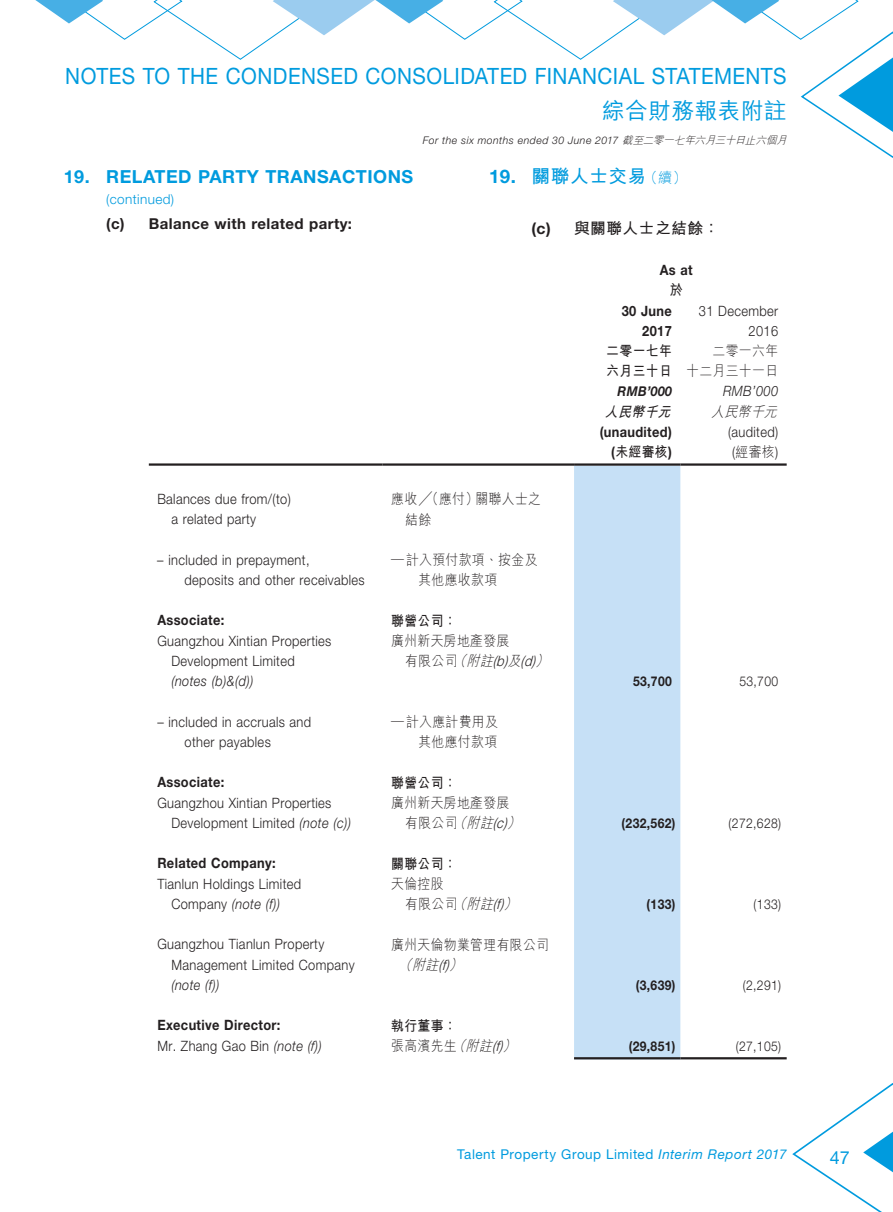
<style>
.page{position:relative;width:893px;height:1212px;background:#fff}
.page>*{position:absolute;margin:0;border:0;box-sizing:border-box;transform-origin:0 0}
.t1{font:22.5px "Helvetica Neue LT Std";letter-spacing:.02em;color:#009bde;scale:.92 1}
.t2{font:500 22.5px "M Hei HK";letter-spacing:.03em;color:#009bde}
.t3{font:700 18.75px "M Hei HK";letter-spacing:.03em;color:#009bde}
.t4{font:700 18px "Helvetica Neue LT Std";letter-spacing:.03em;color:#009bde}
.t5{font:18px "Helvetica Neue LT Std";color:#009bde}
.t6{font:700 15.75px "M Hei HK";letter-spacing:.03em;color:#231f20}
.t7{font:700 15px "Helvetica Neue LT Std";letter-spacing:.03em;color:#231f20}
.t8{font:300 14.25px/20.2px "Helvetica Neue LT Std";letter-spacing:.03em;color:#231f20;scale:.9 1}
.t9{font:300 14.25px/20.2px "M Hei HK";letter-spacing:.03em;color:#231f20;scale:.9 1}
.t10{font:700 14.25px "Helvetica Neue LT Std";letter-spacing:.03em;color:#231f20;scale:.9 1}
.t11{font:700 14.25px "M Hei HK";letter-spacing:.03em;color:#231f20;scale:.9 1}
.t12{font:italic 300 14.25px "Helvetica Neue LT Std";letter-spacing:.03em;color:#231f20;scale:.9 1}
.t13{font:italic 300 14.25px "Helvetica Neue LT Std";color:#231f20;scale:.9 1}
.t14{font:italic 700 14.25px "M Hei HK";color:#231f20;scale:.9 1}
.t15{font:italic 300 14.25px "M Hei HK";color:#231f20;scale:.9 1}
.t16{font:13.5px "Helvetica Neue LT Std";letter-spacing:.035em;color:#009bde}
.t17{font:700 13.5px "Helvetica Neue LT Std";letter-spacing:.03em;color:#231f20;scale:.9 1}
.t18{font:300 13.5px "Helvetica Neue LT Std";letter-spacing:.03em;color:#231f20;scale:.9 1}
.t19{font:300 13.5px "Helvetica Neue LT Std";letter-spacing:.03em;color:#009bde}
.t20{font:italic 700 13.5px "Helvetica Neue LT Std";letter-spacing:.03em;color:#231f20;scale:.9 1}
.t21{font:italic 300 10.5px "Helvetica Neue LT Std";letter-spacing:.045em;color:#231f20}
.s1{font-family:"M Hei HK"}
.s2{font-family:"Helvetica Neue LT Std"}
.s3{font-weight:300;font-size:14.25px}
.s4{font-weight:700}
.s5{font-family:"M Hei HK";font-style:normal}
.s6{font-style:italic}
.s7{font-family:"Helvetica Neue LT Std";font-style:italic}
</style>
<div class="page">
<svg style="left:792px;top:1083px;width:101px;height:129px"></svg>
<svg style="left:35px;top:0;width:858px;height:158px"></svg>
<div style="left:574px;top:466px;width:106px;height:591px;background:#c6e0f6"></div>
<hr style="left:149px;top:463px;width:234px;height:3px;background:#231f20">
<hr style="left:383px;top:463px;width:191px;height:3px;background:#231f20">
<hr style="left:574px;top:463px;width:106px;height:3px;background:#231f20">
<hr style="left:680px;top:463px;width:107px;height:3px;background:#231f20">
<hr style="left:574px;top:1057px;width:106px;height:2px;background:#231f20">
<hr style="left:680px;top:1057px;width:107px;height:2px;background:#231f20">
<h1 class="t1" style="left:65px;top:62px;width:344px">NOTES TO THE CONDENSED conso</h1>
<h1 class="t1" style="left:443px;top:62px;width:64px">lidated</h1>
<h1 class="t1" style="left:535px;top:62px;width:97px">FI NANCIAL</h1>
<h1 class="t1" style="left:652px;top:62px;width:148px">STATEMENTS</h1>
<h1 class="t2" style="left:602px;top:94px;width:186px">綜合財務報表附註</h1>
<p class="t4" style="left:64px;top:165px;width:351px">19. RELATED PARTY TRANSACTIONS</p>
<p class="t19" style="left:106px;top:191px;width:69px">(continued)</p>
<p class="t7" style="left:106px;top:215px;width:247px">(c) Balance with related party:</p>
<p class="t21" style="left:423px;top:134px;width:369px">For the six months ended 30 June 2017 <span class="s1">截至二零一七年六月三十日止六個月</span></p>
<h2 class="t3" style="left:489px;top:163px;width:200px"><span class="s2">19.</span> 關聯人士交易<span class="s3">（續）</span></h2>
<p class="t6" style="left:531px;top:217px;width:189px"><span class="s2">(c)</span> 與關聯人士之結餘：</p>
<p class="t10" style="left:660px;top:261px;width:38px">As at</p>
<p class="t11" style="left:670px;top:280px;width:16px">於</p>
<p class="t10" style="left:622px;top:302px;width:57px">30 June</p>
<p class="t8" style="left:699px;top:300px;width:90px">31 December</p>
<p class="t10" style="left:642px;top:322px;width:34px">2017</p>
<p class="t8" style="left:749px;top:320px;width:34px">2016</p>
<p class="t11" style="left:606px;top:341px;width:74px">二零一七年</p>
<p class="t9" style="left:606px;top:340px;width:192px;text-align:right">二零一六年<br><span class="s4">六月三十日</span> 十二月三十一日</p>
<p class="t20" style="left:618px;top:383px;width:62px">RMB’000</p>
<p class="t12" style="left:723px;top:383px;width:63px">RMB’000</p>
<p class="t14" style="left:605px;top:401px;width:80px">人民幣千元</p>
<p class="t15" style="left:711px;top:402px;width:80px">人民幣千元</p>
<p class="t10" style="left:600px;top:423px;width:82px">(unaudited)</p>
<p class="t8" style="left:728px;top:421px;width:57px">(audited)</p>
<p class="t11" style="left:611px;top:442px;width:69px"><span class="s2">(</span>未經審核<span class="s2">)</span></p>
<p class="t9" style="left:732px;top:442px;width:53px"><span class="s2">(</span>經審核<span class="s2">)</span></p>
<p class="t8" style="left:171px;top:488px;width:134px;text-indent:-14px">Balances due from/(to) a related party</p>
<p class="t9" style="left:405px;top:488px;width:152px;text-indent:-14px">應收 ╱（應付）關聯人士之結餘</p>
<p class="t8" style="left:185px;top:549px;width:202px;text-indent:-27px">– included in prepayment,<br>deposits and other receivables</p>
<p class="t9" style="left:418px;top:549px;width:134px;text-indent:-27px">—計入預付款項、按金及其他應收款項</p>
<p class="t10" style="left:157px;top:611px;width:76px">Associate:</p>
<p class="t11" style="left:391px;top:610px;width:74px">聯營公司：</p>
<p class="t8" style="left:171px;top:630px;width:179px;text-indent:-14px">Guangzhou Xintian Properties<br>Development Limited</p>
<p class="t12" style="left:171px;top:672px;width:93px">(notes (b)&amp;(d))</p>
<p class="t9" style="left:391px;top:630px;width:133px">廣州新天房地產發展</p>
<p class="t13" style="left:405px;top:653px;width:166px"><span class="s5">有限公司</span><span class="s1">（附註</span>(b)<span class="s1">及</span>(d) <span class="s1">）</span></p>
<p class="t8" style="left:185px;top:711px;width:142px;text-indent:-27px">– included in accruals and other payables</p>
<p class="t9" style="left:391px;top:711px;width:120px;text-align:right">—計入應計費用及其他應付款項</p>
<p class="t10" style="left:157px;top:773px;width:76px">Associate:</p>
<p class="t11" style="left:391px;top:772px;width:74px">聯營公司：</p>
<p class="t8" style="left:171px;top:792px;width:201px;text-indent:-14px">Guangzhou Xintian Properties<br>Development Limited <span class="s6">(note (c))</span></p>
<p class="t9" style="left:405px;top:792px;width:134px;text-indent:-14px">廣州新天房地產發展有限公司<span class="s6">（附註</span><span class="s7">(c)</span><span class="s6">）</span></p>
<p class="t10" style="left:157px;top:854px;width:133px">Related Company:</p>
<p class="t11" style="left:391px;top:853px;width:74px">關聯公司：</p>
<p class="t8" style="left:157px;top:873px;width:161px;text-align:center">Tianlun Holdings Limited<br>Company <span class="s6">(note (f))</span></p>
<p class="t9" style="left:405px;top:873px;width:130px;text-indent:-14px">天倫控股<br>有限公司<span class="s6">（附註</span><span class="s7">(f)</span><span class="s6">）</span></p>
<p class="t8" style="left:171px;top:934px;width:205px;text-indent:-14px">Guangzhou Tianlun Property<br>Management Limited Company</p>
<p class="t12" style="left:171px;top:976px;width:55px">(note (f))</p>
<p class="t9" style="left:399px;top:934px;width:168px;text-indent:-8px">廣州天倫物業管理有限公司<span class="s6">（附註</span><span class="s7">(f)</span> <span class="s6">）</span></p>
<p class="t17" style="left:633px;top:673px;width:45px">53,700</p>
<p class="t18" style="left:739px;top:673px;width:45px">53,700</p>
<p class="t17" style="left:622px;top:815px;width:61px">(232,562)</p>
<p class="t18" style="left:729px;top:815px;width:60px">(272,628)</p>
<p class="t17" style="left:647px;top:896px;width:34px">(133)</p>
<p class="t18" style="left:754px;top:896px;width:32px">(133)</p>
<p class="t17" style="left:636px;top:977px;width:46px">(3,639)</p>
<p class="t18" style="left:743px;top:977px;width:44px">(2,291)</p>
<p class="t10" style="left:157px;top:1016px;width:138px">Executive Director:</p>
<p class="t11" style="left:391px;top:1015px;width:74px">執行董事：</p>
<p class="t8" style="left:157px;top:1036px;width:184px">Mr. Zhang Gao Bin <span class="s6">(note (</span><span class="s6">f</span><span class="s6">))</span></p>
<p class="t9" style="left:391px;top:1035px;width:145px">張高濱先生<span class="s6">（附註</span><span class="s7">(f)</span><span class="s6">）</span></p>
<p class="t17" style="left:629px;top:1037px;width:53px">(29,851)</p>
<p class="t18" style="left:736px;top:1038px;width:52px">(27,105)</p>
<p class="t16" style="left:457px;top:1146px;width:331px">Talent Property Group Limited <span class="s6">Interim Report 2017</span></p>
<p class="t5" style="left:830px;top:1146px;width:22px">47</p>
</div>
